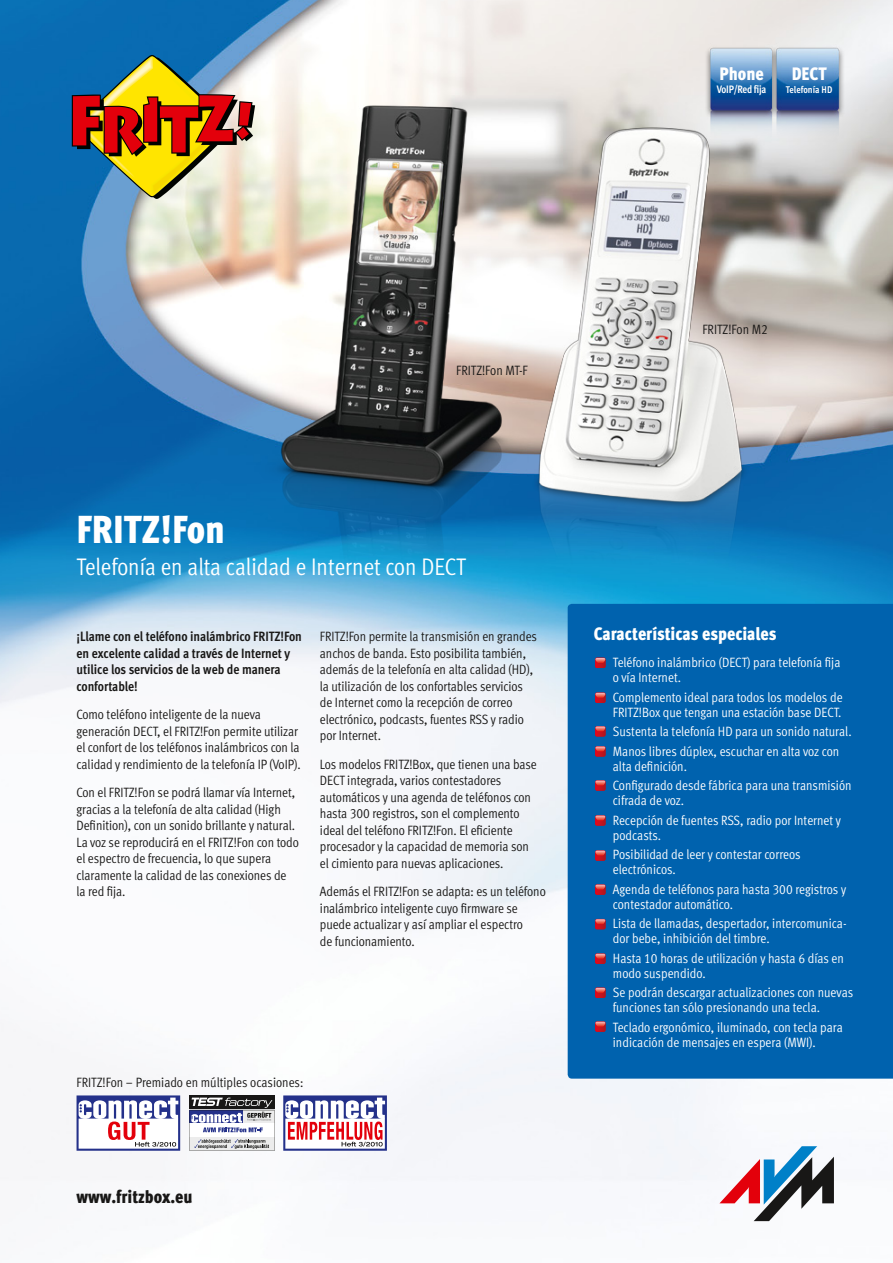
<style>
.page{position:relative;width:893px;height:1263px;background:#fff}
.page>*{position:absolute;margin:0;border:0;box-sizing:border-box;transform-origin:0 0}
.t1{font:900 39px "AVM Meta OT Cond";color:#fff}
.t2{font:24px "AVM Meta OT Cond";color:#fff}
.t3{font:900 18px "AVM Meta OT Cond";color:#fff}
.t4{font:900 18px "AVM Meta OT Cond";color:#181716}
.t5{font:13.5px/16.5px "AVM Meta OT Cond";letter-spacing:-.005em;color:#181716}
.t6{font:13.5px/19.5px "AVM Meta OT Cond";color:#fff}
.t7{font:700 13.5px/16.5px "AVM Meta OT Cond";letter-spacing:-.005em;color:#181716}
.t8{font:700 10.8px "AVM Meta OT Cond";letter-spacing:-.025em;color:#fff}
.t9{font:700 9.75px "AVM Meta OT Cond";color:#fff}
</style>
<div class="page">
<img style="left:0;top:0;width:893px;height:1222px">
<img style="left:701px;top:43px;width:67px;height:13px">
<img style="left:768px;top:43px;width:79px;height:111px">
<svg style="left:72px;top:54px;width:183px;height:145px;background:#8f784c"></svg>
<div style="left:568px;top:604px;width:325px;height:475px;background:#0062ae"></div>
<svg style="left:595px;top:658px;width:10px;height:10px"></svg>
<svg style="left:595px;top:692px;width:10px;height:11px"></svg>
<svg style="left:595px;top:726px;width:10px;height:10px"></svg>
<svg style="left:595px;top:746px;width:10px;height:10px"></svg>
<svg style="left:595px;top:780px;width:10px;height:11px"></svg>
<svg style="left:595px;top:815px;width:10px;height:10px"></svg>
<svg style="left:595px;top:850px;width:10px;height:11px"></svg>
<svg style="left:595px;top:884px;width:10px;height:11px"></svg>
<svg style="left:719px;top:1146px;width:115px;height:75px"></svg>
<div style="left:77px;top:1095px;width:103px;height:56px;background:linear-gradient(to right,#24318a,#24318a)"></div>
<div style="left:79px;top:1118px;width:99px;height:31px;background:#fff"></div>
<svg style="left:79px;top:1097px;width:99px;height:50px"></svg>
<div style="left:283px;top:1095px;width:104px;height:56px;background:#24318a"></div>
<div style="left:285px;top:1118px;width:100px;height:31px;background:#fff"></div>
<svg style="left:285px;top:1097px;width:100px;height:49px"></svg>
<svg style="left:189px;top:1095px;width:86px;height:56px"></svg>
<svg style="left:595px;top:919px;width:10px;height:10px"></svg>
<svg style="left:595px;top:953px;width:10px;height:11px"></svg>
<svg style="left:595px;top:987px;width:10px;height:11px"></svg>
<svg style="left:595px;top:1021px;width:10px;height:11px"></svg>
<img style="left:185px;top:63px;width:405px;height:563px">
<img style="left:474px;top:56px;width:341px;height:568px">
<h3 class="t3" style="left:719px;top:62px;width:46px">Phone</h3>
<p class="t8" style="left:717px;top:83px;width:51px">VoIP/Red fija</p>
<h3 class="t3" style="left:792px;top:62px;width:36px">DECT</h3>
<p class="t9" style="left:786px;top:84px;width:48px">Telefonía HD</p>
<p class="t5" style="left:456px;top:362px;width:73px">FRITZ!Fon MT-F</p>
<p class="t5" style="left:702px;top:320px;width:67px">FRITZ!Fon M2</p>
<h1 class="t1" style="left:77px;top:505px;width:150px">FRITZ!Fon</h1>
<h2 class="t2" style="left:77px;top:552px;width:391px">Telefonía en alta calidad e Internet con DECT</h2>
<p class="t7" style="left:77px;top:628px;width:227px">¡Llame con el teléfono inalámbrico FRITZ!Fon en excelente calidad a través de Internet y utilice los servicios de la web de manera confortable!</p>
<p class="t5" style="left:77px;top:706px;width:226px">Como teléfono inteligente de la nueva generación DECT, el FRITZ!Fon permite utilizar el confort de los teléfonos inalámbricos con la calidad y rendimiento de la telefonía IP (VoIP).</p>
<p class="t5" style="left:77px;top:784px;width:224px">Con el FRITZ!Fon se podrá llamar vía Internet, gracias a la telefonía de alta calidad (High Definition), con un sonido brillante y natural.<br>La voz se reproducirá en el FRITZ!Fon con todo el espectro de frecuencia, lo que supera claramente la calidad de las conexiones de<br>la red fija.</p>
<p class="t5" style="left:320px;top:628px;width:219px">FRITZ!Fon permite la transmisión en grandes anchos de banda. Esto posibilita también, además de la telefonía en alta calidad (HD), la utilización de los confortables servicios de Internet como la recepción de correo electrónico, podcasts, fuentes RSS y radio por Internet.</p>
<p class="t5" style="left:320px;top:756px;width:218px">Los modelos FRITZ!Box, que tienen una base DECT integrada, varios contestadores automáticos y una agenda de teléfonos con hasta 300 registros, son el complemento ideal del teléfono FRITZ!Fon. El eficiente procesador y la capacidad de memoria son el cimiento para nuevas aplicaciones.</p>
<p class="t5" style="left:320px;top:883px;width:227px">Además el FRITZ!Fon se adapta: es un teléfono inalámbrico inteligente cuyo firmware se puede actualizar y así ampliar el espectro<br>de funcionamiento.</p>
<p class="t5" style="left:77px;top:1074px;width:228px">FRITZ!Fon – Premiado en múltiples ocasiones:</p>
<h3 class="t4" style="left:77px;top:1185px;width:118px">www.fritzbox.eu</h3>
<h3 class="t3" style="left:594px;top:622px;width:184px">Características especiales</h3>
<p class="t6" style="left:613px;top:655px;width:229px;line-height:15px">Teléfono inalámbrico (DECT) para telefonía fija o vía Internet.</p>
<p class="t6" style="left:613px;top:689px;width:231px;line-height:15px">Complemento ideal para todos los modelos de<br>FRITZ!Box que tengan una estación base DECT.</p>
<p class="t6" style="left:613px;top:722px;width:240px">Sustenta la telefonía HD para un sonido natural.<br>Manos libres dúplex, escuchar en alta voz con</p>
<p class="t6" style="left:613px;top:756px;width:240px">alta definición.<br>Configurado desde fábrica para una transmisión</p>
<p class="t6" style="left:613px;top:791px;width:230px">cifrada de voz.<br>Recepción de fuentes RSS, radio por Internet y</p>
<p class="t6" style="left:613px;top:825px;width:189px">podcasts.<br>Posibilidad de leer y contestar correos</p>
<p class="t6" style="left:613px;top:860px;width:235px">electrónicos.<br>Agenda de teléfonos para hasta 300 registros y</p>
<p class="t6" style="left:613px;top:894px;width:235px">contestador automático.<br>Lista de llamadas, despertador, intercomunica-</p>
<p class="t6" style="left:613px;top:929px;width:233px">dor bebe, inhibición del timbre.<br>Hasta 10 horas de utilización y hasta 6 días en</p>
<p class="t6" style="left:613px;top:963px;width:242px">modo suspendido.<br>Se podrán descargar actualizaciones con nuevas</p>
<p class="t6" style="left:613px;top:998px;width:231px">funciones tan sólo presionando una tecla.<br>Teclado ergonómico, iluminado, con tecla para</p>
<p class="t6" style="left:613px;top:1032px;width:204px">indicación de mensajes en espera (MWI).</p>
</div>
